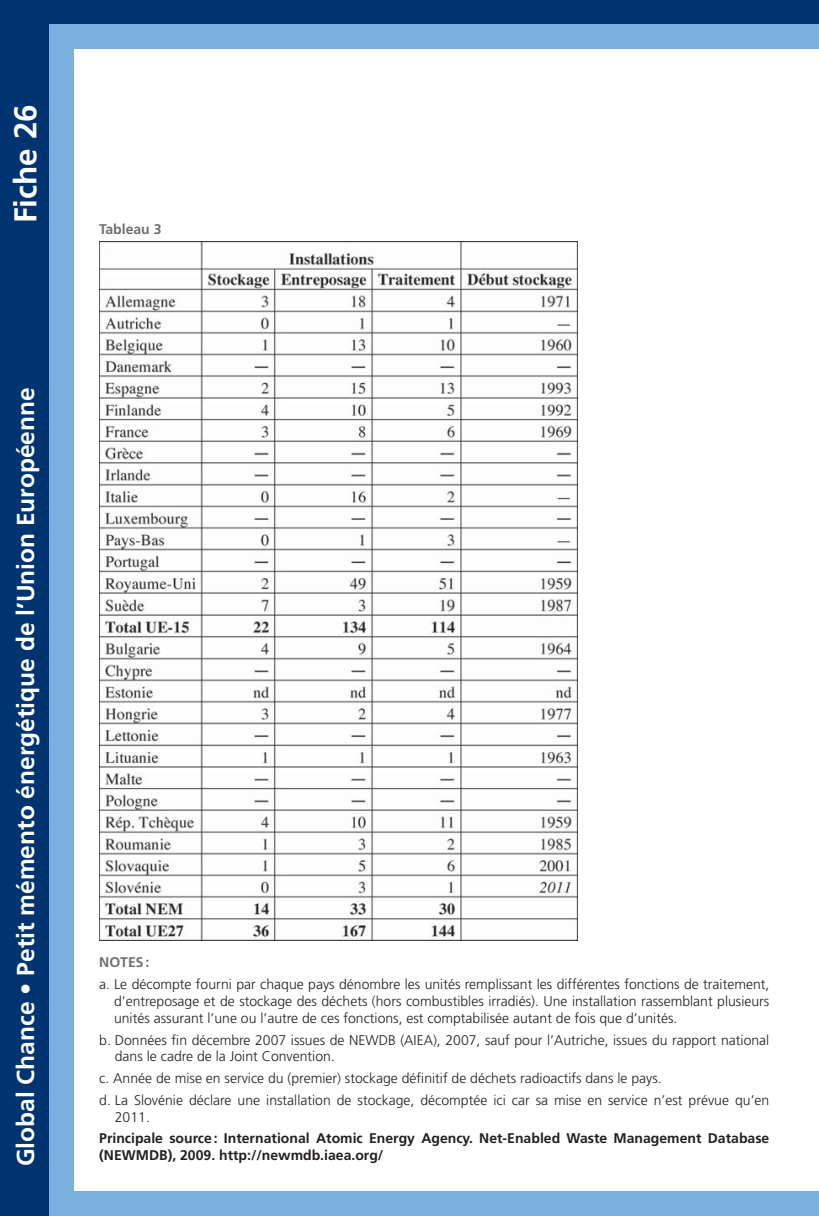
<style>
.page{position:relative;width:819px;height:1216px;background:#fff}
.page>*{position:absolute;margin:0;border:0;box-sizing:border-box;transform-origin:0 0}
.t1{font:700 31.5px "Frutiger";color:#fff}
.t2{font:700 24.5px "Frutiger";color:#fff}
.t3{font:300 14px/21.7px "Frutiger";color:#231f20}
.t4{font:700 14px/21.7px "Frutiger";color:#231f20}
.t5{font:700 14px "Frutiger";color:#6d6e70}
.s1{font-weight:700;color:#6d6e70}
.s2{font-weight:300}
</style>
<div class="page">
<div style="left:0;top:0;width:819px;height:1215px;background:#003471"></div>
<div style="left:50px;top:25px;width:769px;height:1190px;background:#7aafde"></div>
<div style="left:74px;top:50px;width:745px;height:1141px;background:#fff"></div>
<img style="left:99px;top:241px;width:478px;height:699px">
<p class="t1" style="left:13px;top:223px;width:121px;rotate:-90deg">Fiche 26</p>
<p class="t5" style="left:99px;top:223px;width:64px">Tableau 3</p>
<p class="t2" style="left:16px;top:1166px;width:780px;rotate:-90deg">Global Chance • Petit mémento énergétique de l’Union Européenne</p>
<p class="t3" style="left:99px;top:952px;width:671px"><span class="s1">NOTES :<br></span>a. Le décompte fourni par chaque pays dénombre les unités remplissant les différentes fonctions de traitement,</p>
<p class="t3" style="left:114px;top:993px;width:656px;line-height:16.8px">d’entreposage et de stockage des déchets (hors combustibles irradiés). Une installation rassemblant plusieurs unités assurant l’une ou l’autre de ces fonctions, est comptabilisée autant de fois que d’unités.</p>
<p class="t3" style="left:115px;top:1032px;width:656px;line-height:16.8px;text-indent:-16px">b. Données fin décembre 2007 issues de NEWDB (AIEA), 2007, sauf pour l’Autriche, issues du rapport national dans le cadre de la Joint Convention.</p>
<p class="t3" style="left:99px;top:1068px;width:671px">c. Année de mise en service du (premier) stockage définitif de déchets radioactifs dans le pays.<br>d. La Slovénie déclare une installation de stockage, décomptée ici car sa mise en service n’est prévue qu’en</p>
<p class="t4" style="left:99px;top:1106px;width:671px;text-indent:16px"><span class="s2">2011.<br></span>Principale source : International Atomic Energy Agency. Net-Enabled Waste Management Database</p>
<p class="t4" style="left:99px;top:1145px;width:285px">(NEWMDB), 2009. http://newmdb.iaea.org/</p>
</div>
